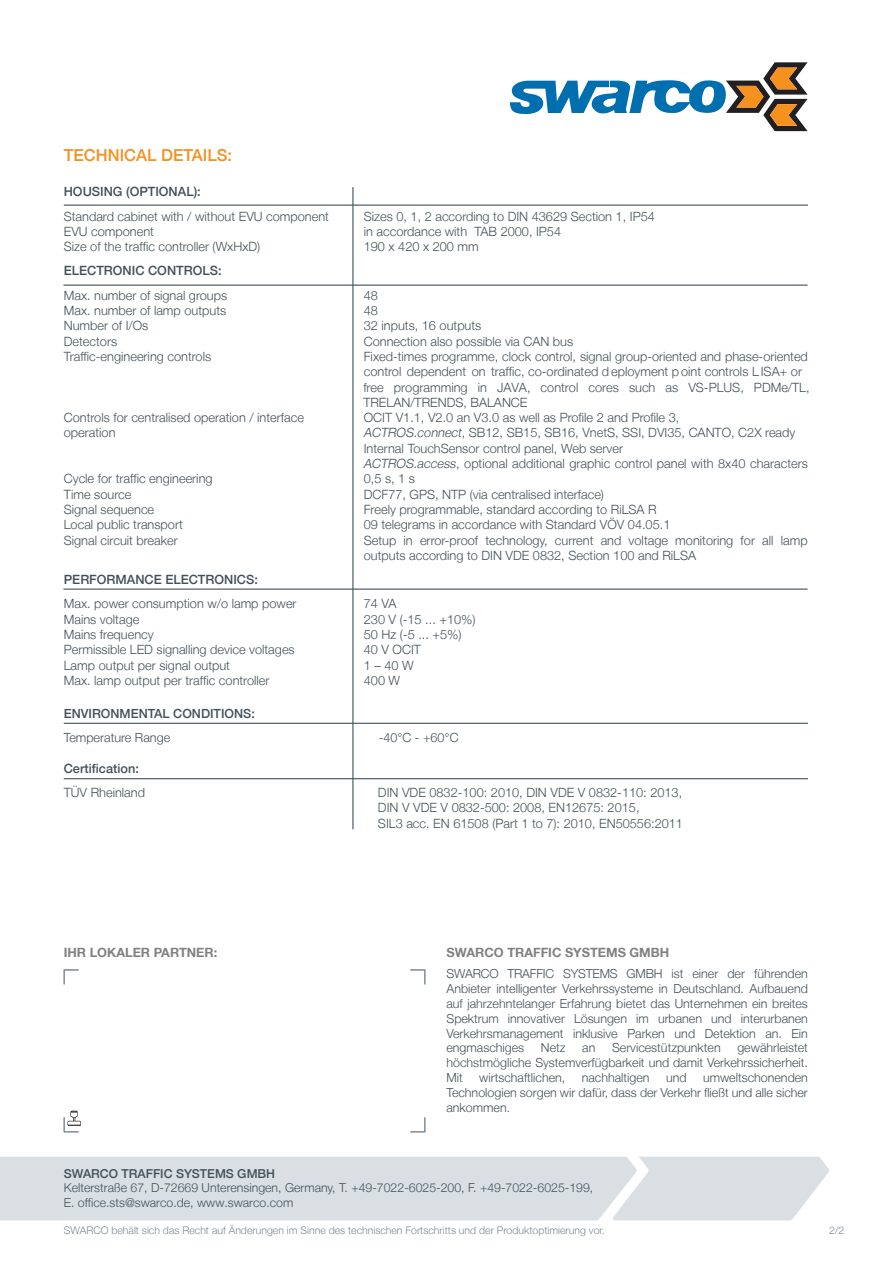
<style>
.page{position:relative;width:893px;height:1263px;background:#fff}
.page>*{position:absolute;margin:0;border:0;box-sizing:border-box;transform-origin:0 0}
.t1{font:500 16.5px "Helvetica Neue LT";color:#f6911e}
.t2{font:300 12.75px/15.3px "Helvetica Neue LT";color:#425159}
.t3{font:500 12.75px "Helvetica Neue LT";color:#425159}
.t4{font:700 12.75px "Helvetica Neue LT";color:#808180}
.t5{font:300 12.6px "Helvetica Neue LT";color:#425159}
.t6{font:500 12.6px "Helvetica Neue LT";color:#425159}
.t7{font:300 12.45px/15px "Helvetica Neue LT";color:#425159;text-align:justify}
.t8{font:300 12.3px/14.7px "Helvetica Neue LT";color:#425159}
.t9{font:500 12.3px "Helvetica Neue LT";color:#425159}
.t10{font:300 10.5px "Helvetica Neue LT";color:#7b8a92}
.s1{font-style:italic}
</style>
<div class="page">
<div style="left:0;top:1157px;width:829px;height:63px;background:#dadfe4"></div>
<svg style="left:64px;top:969px;width:15px;height:15px"></svg>
<svg style="left:410px;top:969px;width:15px;height:15px"></svg>
<svg style="left:64px;top:1111px;width:17px;height:21px"></svg>
<svg style="left:410px;top:1117px;width:15px;height:15px"></svg>
<svg style="left:509px;top:62px;width:299px;height:69px"></svg>
<hr style="left:64px;top:205px;width:744px;height:1px;background:#425159">
<hr style="left:63px;top:588px;width:745px;height:2px;background:#425159">
<hr style="left:63px;top:285px;width:745px;height:1px;background:#425159">
<hr style="left:352px;top:187px;width:1px;height:642px;background:#425159">
<hr style="left:64px;top:778px;width:744px;height:1px;background:#425159">
<hr style="left:64px;top:723px;width:744px;height:1px;background:#425159">
<p class="t1" style="left:64px;top:145px;width:170px">TECHNICAL DETAILS:</p>
<p class="t3" style="left:64px;top:184px;width:138px">HOUSING (OPTIONAL):</p>
<p class="t2" style="left:64px;top:208px;width:267px">Standard cabinet with / without EVU component</p>
<p class="t2" style="left:364px;top:208px;width:293px">Sizes 0, 1, 2 according to DIN 43629 Section 1, IP54</p>
<p class="t2" style="left:64px;top:223px;width:92px">EVU component</p>
<p class="t2" style="left:364px;top:223px;width:199px">in accordance with TAB 2000, IP54</p>
<p class="t2" style="left:64px;top:239px;width:198px">Size of the traffic controller (WxHxD)</p>
<p class="t2" style="left:364px;top:239px;width:117px">190 x 420 x 200 mm</p>
<p class="t3" style="left:64px;top:263px;width:159px">ELECTRONIC CONTROLS:</p>
<p class="t2" style="left:64px;top:287px;width:165px">Max. number of signal groups<br>Max. number of lamp outputs<br>Number of I/Os<br>Detectors<br>Traffic-engineering controls</p>
<p class="t2" style="left:363px;top:287px;width:448px">48<br>48<br>32 inputs, 16 outputs<br>Connection also possible via CAN bus<br>Fixed-times programme, clock control, signal group-oriented and phase-oriented control dependent on traffic, co-ordinated d eployment p oint controls L ISA+ or free programming in JAVA, control cores such as VS-PLUS, PDMe/TL, TRELAN/TRENDS, BALANCE<br>OCIT V1.1, V2.0 an V3.0 as well as Profile 2 and Profile 3,<br><span class="s1">ACTROS.connect</span>, SB12, SB15, SB16, VnetS, SSI, DVI35, CANTO, C2X ready Internal TouchSensor control panel, Web server<br><span class="s1">ACTROS.access</span>, optional additional graphic control panel with 8x40 characters 0,5 s, 1 s<br>DCF77, GPS, NTP (via centralised interface)<br>Freely programmable, standard according to RiLSA R<br>09 telegrams in accordance with Standard VÖV 04.05.1<br>Setup in error-proof technology, current and voltage monitoring for all lamp outputs according to DIN VDE 0832, Section 100 and RiLSA</p>
<p class="t2" style="left:64px;top:410px;width:242px">Controls for centralised operation / interface operation</p>
<p class="t2" style="left:64px;top:471px;width:150px">Cycle for traffic engineering<br>Time source<br>Signal sequence<br>Local public transport<br>Signal circuit breaker</p>
<p class="t3" style="left:64px;top:572px;width:196px">PERFORMANCE ELECTRONICS:</p>
<p class="t2" style="left:64px;top:596px;width:234px">Max. power consumption w/o lamp power</p>
<p class="t2" style="left:364px;top:596px;width:34px">74 VA</p>
<p class="t2" style="left:64px;top:611px;width:77px">Mains voltage</p>
<p class="t2" style="left:364px;top:611px;width:113px">230 V (-15 ... +10%)</p>
<p class="t2" style="left:64px;top:627px;width:91px">Mains frequency</p>
<p class="t2" style="left:364px;top:627px;width:99px">50 Hz (-5 ... +5%)</p>
<p class="t2" style="left:64px;top:642px;width:232px">Permissible LED signalling device voltages</p>
<p class="t2" style="left:364px;top:642px;width:59px">40 V OCIT</p>
<p class="t2" style="left:64px;top:657px;width:168px">Lamp output per signal output</p>
<p class="t2" style="left:364px;top:657px;width:51px">1 – 40 W</p>
<p class="t2" style="left:64px;top:672px;width:207px">Max. lamp output per traffic controller</p>
<p class="t2" style="left:364px;top:672px;width:38px">400 W</p>
<p class="t6" style="left:64px;top:706px;width:145px">ENVIRONMENTAL CONDITIO</p>
<p class="t6" style="left:234px;top:706px;width:22px">NS:</p>
<p class="t5" style="left:64px;top:730px;width:108px">Temperature Range</p>
<p class="t5" style="left:379px;top:730px;width:81px">-40°C - +60°C</p>
<p class="t3" style="left:64px;top:761px;width:77px">CERTIFICATION:</p>
<p class="t2" style="left:64px;top:785px;width:83px">TÜV Rheinland</p>
<p class="t2" style="left:378px;top:785px;width:307px">DIN VDE 0832-100: 2010, DIN VDE V 0832-110: 2013,<br>DIN V VDE V 0832-500: 2008, EN12675: 2015,<br>SIL3 acc. EN 61508 (Part 1 to 7): 2010, EN50556:2011</p>
<p class="t4" style="left:64px;top:945px;width:155px">IHR LOKALER PARTNER:</p>
<p class="t4" style="left:446px;top:945px;width:224px">SWARCO TRAFFIC SYSTEMS GMBH</p>
<p class="t7" style="left:446px;top:965px;width:363px">SWARCO TRAFFIC SYSTEMS GmbH ist einer der führenden Anbieter intelligenter Verkehrssysteme in Deutschland. Aufbauend auf jahrzehntelanger Erfahrung bietet das Unternehmen ein breites Spektrum innovativer Lösungen im urbanen und interurbanen Verkehrsmanagement inklusive Parken und Detektion an. Ein engmaschiges</p>
<p class="t7" style="left:541px;top:1040px;width:26px">Netz</p>
<p class="t7" style="left:582px;top:1040px;width:15px">an</p>
<p class="t7" style="left:612px;top:1040px;width:110px">Servicestützpunkten</p>
<p class="t7" style="left:446px;top:1040px;width:363px;text-indent:291px">gewährleistet höchstmögliche Systemverfügbarkeit und damit Verkehrssicherheit.<br>Mit</p>
<p class="t7" style="left:446px;top:1070px;width:363px;text-indent:257px">umweltschonenden Technologien sorgen wir dafür, dass der Verkehr fließt und alle sicher ankommen.</p>
<p class="t7" style="left:479px;top:1070px;width:88px">wirtschaftlichen,</p>
<p class="t7" style="left:582px;top:1070px;width:69px">nachhaltigen</p>
<p class="t7" style="left:666px;top:1070px;width:22px">und</p>
<p class="t9" style="left:64px;top:1166px;width:213px">SWARCO TRAFFIC SYSTEMS GMBH</p>
<p class="t8" style="left:64px;top:1180px;width:531px">Kelterstraße 67, D-72669 Unterensingen, Germany, T. +49-7022-6025-200, F. +49-7022-6025-199,<br>E. office.sts@swarco.de, www.swarco.com</p>
<p class="t10" style="left:64px;top:1224px;width:543px">SWARCO behält sich das Recht auf Änderungen im Sinne des technischen Fortschritts und der Produktoptimierung vor.</p>
<p class="t10" style="left:829px;top:1224px;width:17px">2/2</p>
</div>
